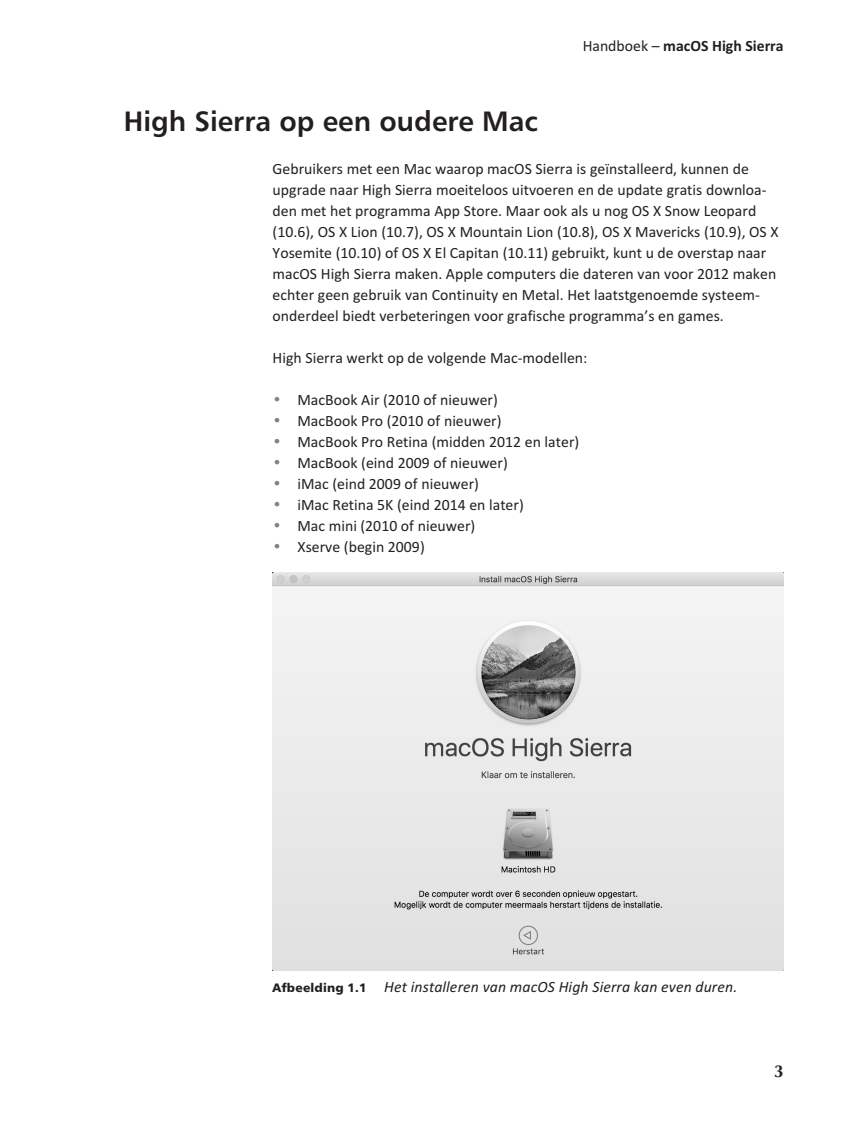
<style>
.page{position:relative;width:843px;height:1132px;background:#fff}
.page>*{position:absolute;margin:0;border:0;box-sizing:border-box;transform-origin:0 0}
.t1{font:700 28px "Humnst 777 BT";color:#231f20}
.t2{font:700 17.5px "Zapf Humanist 601 BT";color:#231f20}
.t3{font:15.75px/21px "Calibri";color:#231f20}
.t4{font:italic 15.75px "Calibri";letter-spacing:.005em;color:#231f20}
.t5{font:700 15.75px "Calibri";color:#231f20}
.s1{font-weight:400}
.s2{font-family:"Zapf Humanist 601 BT";color:#808285}
.s3{font-family:"Humnst 777 Blk BT";font-style:normal;font-size:12.25px}
</style>
<div class="page">
<img style="left:273px;top:572px;width:511px;height:398px">
<p class="t5" style="left:583px;top:40px;width:202px"><span class="s1">Handboek –</span> macOS High Sierra</p>
<h1 class="t1" style="left:124px;top:110px;width:416px">High Sierra op een oudere Mac</h1>
<p class="t3" style="left:273px;top:159px;width:507px">Gebruikers met een Mac waarop macOS Sierra is geïnstalleerd, kunnen de upgrade naar High Sierra moeiteloos uitvoeren en de update gratis downloa&shy;den met het programma App Store. Maar ook als u nog OS X Snow Leopard (10.6), OS X Lion (10.7), OS X Mountain Lion (10.8), OS X Mavericks (10.9), OS X Yosemite (10.10) of OS X El Capitan (10.11) gebruikt, kunt u de overstap naar macOS High Sierra maken. Apple computers die dateren van voor 2012 maken echter geen gebruik van Continuity en Metal. Het laatstgenoemde systeem&shy;onderdeel biedt verbeteringen voor grafische programma’s en games.</p>
<p class="t3" style="left:273px;top:348px;width:316px">High Sierra werkt op de volgende Mac-modellen:</p>
<p class="t3" style="left:273px;top:390px;width:227px"><span class="s2">•</span> MacBook Air (2010 of nieuwer)</p>
<p class="t3" style="left:273px;top:411px;width:230px"><span class="s2">•</span> MacBook Pro (2010 of nieuwer)</p>
<p class="t3" style="left:273px;top:432px;width:308px"><span class="s2">•</span> MacBook Pro Retina (midden 2012 en later)</p>
<p class="t3" style="left:273px;top:453px;width:237px"><span class="s2">•</span> MacBook (eind 2009 of nieuwer)</p>
<p class="t3" style="left:273px;top:474px;width:208px"><span class="s2">•</span> iMac (eind 2009 of nieuwer)</p>
<p class="t3" style="left:273px;top:495px;width:253px"><span class="s2">•</span> iMac Retina 5K (eind 2014 en later)</p>
<p class="t3" style="left:273px;top:516px;width:204px"><span class="s2">•</span> Mac mini (2010 of nieuwer)</p>
<p class="t3" style="left:273px;top:537px;width:154px"><span class="s2">•</span> Xserve (begin 2009)</p>
<p class="t4" style="left:273px;top:981px;width:466px"><span class="s3">Afbeelding 1.1</span> Het installeren van macOS High Sierra kan even duren.</p>
<p class="t2" style="left:774px;top:1063px;width:11px">3</p>
</div>
